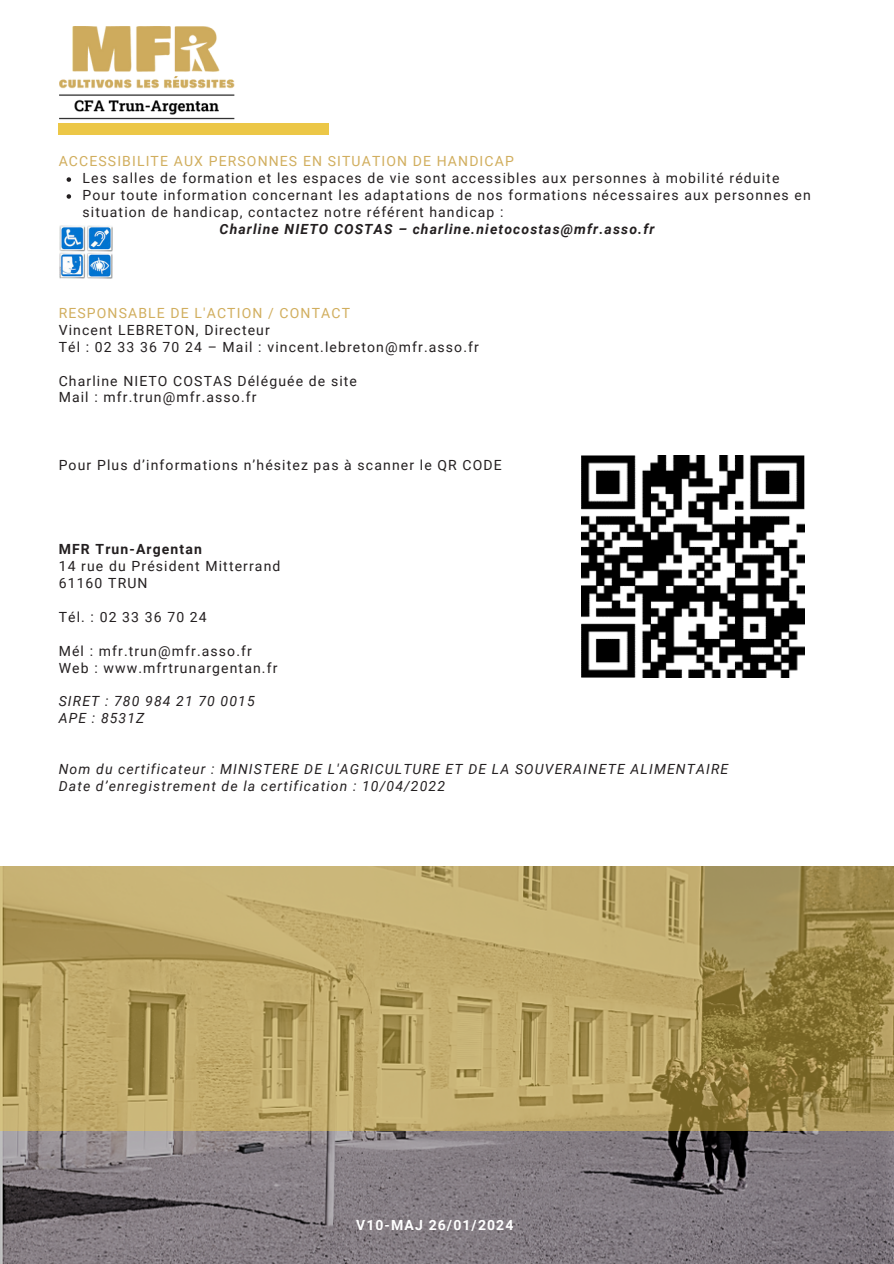
<style>
.page{position:relative;width:894px;height:1264px;background:#fff}
.page>*{position:absolute;margin:0;border:0;box-sizing:border-box;transform-origin:0 0}
.t1{font:13.95px/16.8px "Roboto";letter-spacing:.08em;color:#231f20}
.t2{font:italic 13.95px/16.8px "Roboto";letter-spacing:.08em;color:#231f20}
.t3{font:13.95px "Roboto";letter-spacing:.08em;color:#d1ae5e}
.t4{font:italic 700 13.95px "Roboto";letter-spacing:.08em;color:#231f20}
.t5{font:700 13.95px "Roboto";letter-spacing:.08em;color:#fff}
.t6{font:700 13.95px "Roboto";letter-spacing:.08em;color:#231f20}
</style>
<div class="page">
<img style="left:0;top:1130px;width:893px;height:133px">
<svg style="left:0;top:866px;width:893px;height:264px"></svg>
<svg style="left:67px;top:177px;width:4px;height:5px"></svg>
<svg style="left:67px;top:194px;width:4px;height:5px"></svg>
<div style="left:59px;top:123px;width:270px;height:12px;background:#ecc747"></div>
<img style="left:581px;top:455px;width:223px;height:223px">
<img style="left:60px;top:226px;width:53px;height:53px">
<img style="left:60px;top:26px;width:174px;height:94px">
<h1 class="t3" style="left:59px;top:153px;width:456px">ACCESSIBILITE AUX PERSONNES EN SITUATION DE HANDICAP</h1>
<p class="t1" style="left:82px;top:170px;width:698px">Les salles de formation et les espaces de vie sont accessibles aux personnes à mobilité réduite</p>
<h1 class="t1" style="left:82px;top:187px;width:729px">Pour toute information concernant les adaptations de nos formations nécessaires aux personnes en situation de handicap, contactez notre référent handicap :</h1>
<h3 class="t4" style="left:219px;top:221px;width:436px">Charline NIETO COSTAS – charline.nietocostas@mfr.asso.fr</h3>
<p class="t3" style="left:59px;top:305px;width:293px">RESPONSABLE DE L'ACTION / CONTACT</p>
<p class="t1" style="left:59px;top:322px;width:213px">Vincent LEBRETON, Directeur</p>
<h4 class="t1" style="left:59px;top:338px;width:421px">Tél : 02 33 36 70 24 – Mail : vincent.lebreton@mfr.asso.fr</h4>
<p class="t1" style="left:59px;top:372px;width:300px">Charline NIETO COSTAS Déléguée de site</p>
<p class="t1" style="left:59px;top:389px;width:199px">Mail : mfr.trun@mfr.asso.fr</p>
<p class="t1" style="left:59px;top:457px;width:444px">Pour Plus d’informations n’hésitez pas à scanner le QR CODE</p>
<p class="t6" style="left:59px;top:541px;width:145px">MFR Trun-Argentan</p>
<p class="t1" style="left:59px;top:558px;width:223px">14 rue du Président Mitterrand</p>
<p class="t1" style="left:59px;top:575px;width:90px">61160 TRUN</p>
<p class="t1" style="left:59px;top:608px;width:149px">Tél. : 02 33 36 70 24</p>
<p class="t1" style="left:59px;top:642px;width:195px">Mél : mfr.trun@mfr.asso.fr</p>
<p class="t1" style="left:59px;top:659px;width:220px">Web : www.mfrtrunargentan.fr</p>
<p class="t2" style="left:59px;top:693px;width:197px">SIRET : 780 984 21 70 0015<br>APE : 8531Z</p>
<p class="t2" style="left:59px;top:760px;width:671px">Nom du certificateur : MINISTERE DE L'AGRICULTURE ET DE LA SOUVERAINETE ALIMENTAIRE</p>
<p class="t2" style="left:59px;top:777px;width:388px">Date d’enregistrement de la certification : 10/04/2022</p>
<h3 class="t5" style="left:356px;top:1216px;width:159px">V10-MAJ 26/01/2024</h3>
</div>
